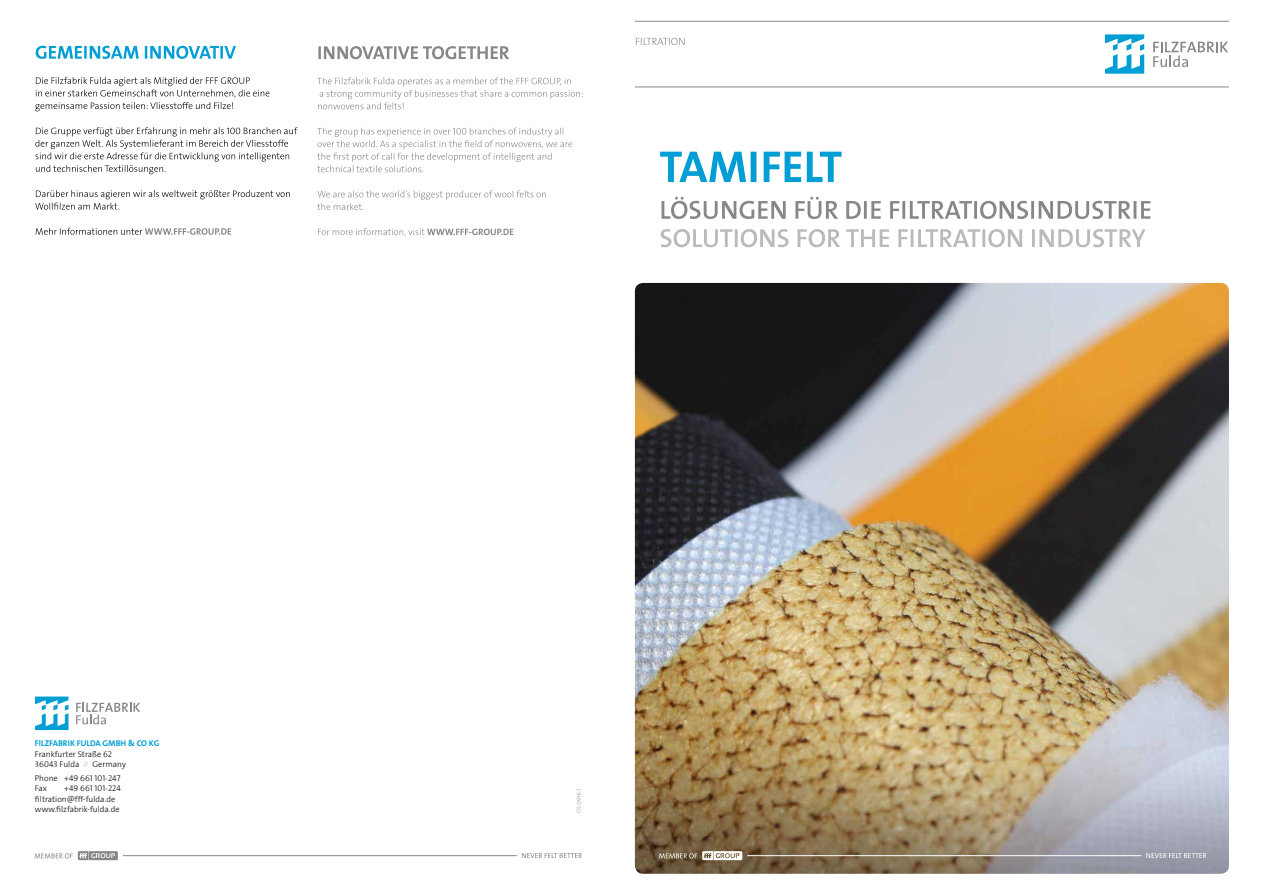
<style>
.page{position:relative;width:1263px;height:893px;background:#fff}
.page>*{position:absolute;margin:0;border:0;box-sizing:border-box;transform-origin:0 0}
.t1{font:300 8.4px/10.5px "The Sans B3";color:#000}
.t2{font:8.4px "The Sans Light Caps";color:#000}
.t3{font:700 8.4px "The Sans B7";color:#009ed4}
.s1{font-family:"The Sans Light Caps";font-weight:400}
.s2{font-family:"The Sans Light Caps";font-weight:400;color:#bababa}
.s3{font-family:"The Sans B3";font-weight:300}
</style>
<div class="page">
<svg style="left:636px;top:38px;width:48px;height:7px"></svg>
<svg style="left:1105px;top:34px;width:39px;height:40px"></svg>
<svg style="left:1153px;top:42px;width:75px;height:25px"></svg>
<hr style="left:635px;top:21px;width:594px;height:1px;background:#878787">
<hr style="left:635px;top:87px;width:594px;height:1px;background:#878787">
<img style="left:635px;top:283px;width:594px;height:591px">
<svg style="left:661px;top:229px;width:484px;height:18px"></svg>
<svg style="left:661px;top:197px;width:489px;height:22px"></svg>
<svg style="left:660px;top:152px;width:181px;height:30px"></svg>
<hr style="left:747px;top:855px;width:394px;height:1px;background:#fff">
<svg style="left:1146px;top:853px;width:60px;height:5px"></svg>
<svg style="left:659px;top:849px;width:83px;height:11px"></svg>
<svg style="left:35px;top:696px;width:33px;height:34px"></svg>
<svg style="left:76px;top:703px;width:64px;height:21px"></svg>
<hr style="left:123px;top:855px;width:394px;height:1px;background:#878787">
<svg style="left:522px;top:853px;width:60px;height:5px"></svg>
<svg style="left:35px;top:851px;width:83px;height:9px"></svg>
<svg style="left:577px;top:790px;width:4px;height:22px"></svg>
<svg style="left:36px;top:228px;width:195px;height:7px"></svg>
<svg style="left:35px;top:190px;width:255px;height:20px"></svg>
<svg style="left:35px;top:127px;width:262px;height:47px"></svg>
<svg style="left:35px;top:77px;width:234px;height:34px"></svg>
<svg style="left:36px;top:46px;width:200px;height:13px"></svg>
<svg style="left:318px;top:228px;width:195px;height:8px"></svg>
<svg style="left:317px;top:190px;width:229px;height:20px"></svg>
<svg style="left:317px;top:128px;width:255px;height:44px"></svg>
<svg style="left:317px;top:77px;width:266px;height:32px"></svg>
<svg style="left:318px;top:46px;width:191px;height:13px"></svg>
<p class="t3" style="left:35px;top:739px;width:126px">FILZFABRIK FULDA GMBH &amp; CO KG</p>
<p class="t1" style="left:35px;top:749px;width:92px">Frankfurter Straße <span class="s1">62<br>36043</span> Fulda <span class="s2">//</span> Germany</p>
<p class="t2" style="left:35px;top:771px;width:87px"><span class="s3">Phone</span> +49 661 101-247</p>
<p class="t1" style="left:35px;top:783px;width:14px">Fax</p>
<p class="t2" style="left:64px;top:781px;width:58px">+49 661 101-224</p>
<p class="t1" style="left:35px;top:794px;width:86px">filtration@fff-fulda.de www.filzfabrik-fulda.de</p>
</div>
